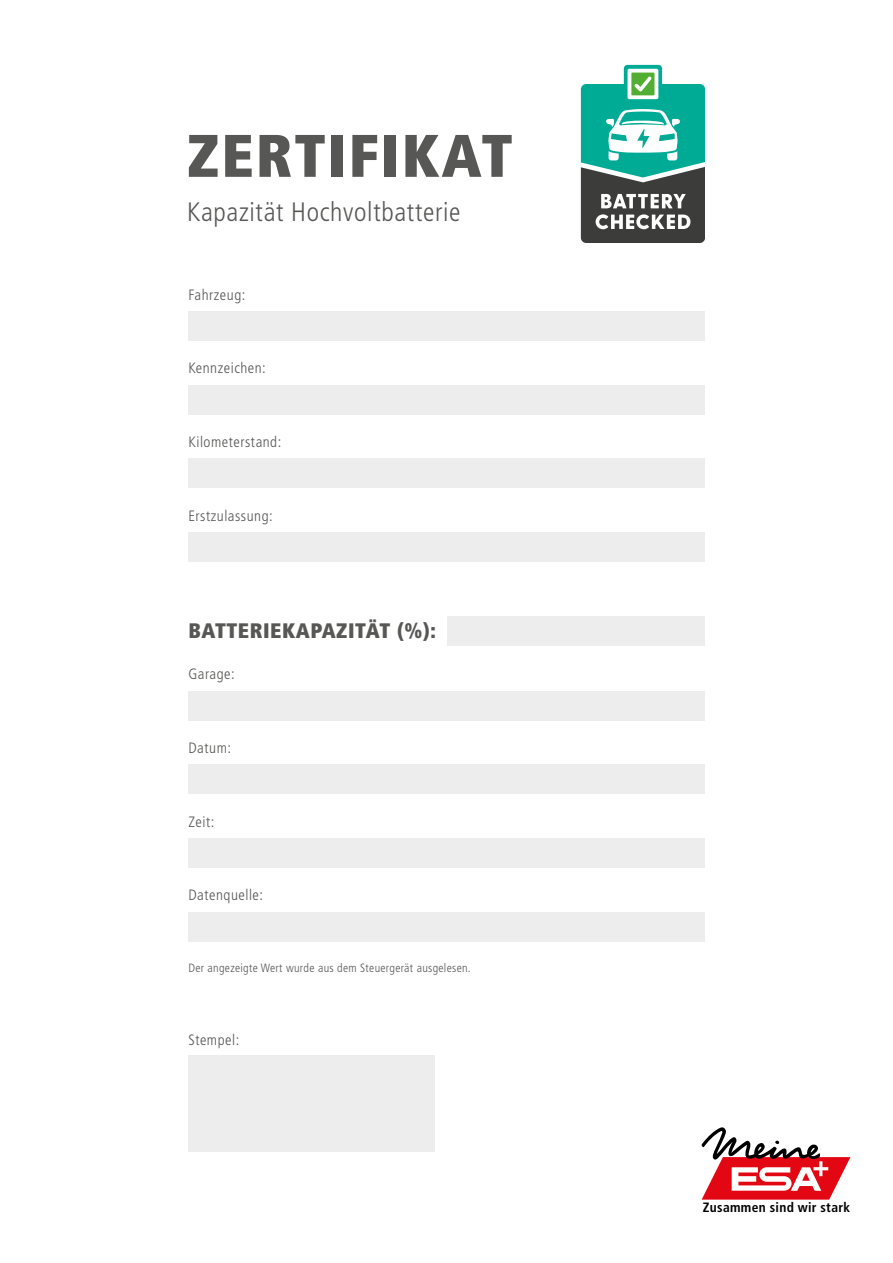
<style>
.page{position:relative;width:893px;height:1263px;background:#fff}
.page>*{position:absolute;margin:0;border:0;box-sizing:border-box;transform-origin:0 0}
.t1{font:900 condensed 60px "Frutiger LT Std";letter-spacing:.035em;color:#575756}
.t2{font:300 condensed 26.55px "Frutiger LT Std";letter-spacing:.025em;color:#575756}
.t3{font:900 condensed 21px "Frutiger LT Std";letter-spacing:.025em;color:#575756}
.t4{font:300 condensed 15px "Frutiger LT Std";letter-spacing:.035em;color:#575756}
.t5{font:700 condensed 13.5px "Frutiger LT Std";letter-spacing:.025em;color:#000}
.t6{font:300 condensed 12px "Frutiger LT Std";letter-spacing:.025em;color:#575756}
</style>
<div class="page">
<svg style="left:702px;top:1127px;width:148px;height:72px"></svg>
<div style="left:188px;top:311px;width:516px;height:30px;background:#ededed"></div>
<div style="left:188px;top:691px;width:516px;height:30px;background:#ededed"></div>
<div style="left:447px;top:616px;width:257px;height:30px;background:#ededed"></div>
<div style="left:188px;top:385px;width:516px;height:30px;background:#ededed"></div>
<div style="left:188px;top:764px;width:516px;height:30px;background:#ededed"></div>
<div style="left:188px;top:532px;width:516px;height:30px;background:#ededed"></div>
<div style="left:188px;top:458px;width:516px;height:30px;background:#ededed"></div>
<div style="left:188px;top:838px;width:516px;height:30px;background:#ededed"></div>
<div style="left:188px;top:912px;width:516px;height:29px;background:#ededed"></div>
<div style="left:188px;top:1055px;width:247px;height:97px;background:#ededed"></div>
<svg style="left:624px;top:65px;width:38px;height:38px"></svg>
<svg style="left:627px;top:69px;width:31px;height:30px"></svg>
<svg style="left:581px;top:73px;width:123px;height:170px"></svg>
<h1 class="t1" style="left:187px;top:119px;width:327px">ZERTIFIKAT</h1>
<h2 class="t2" style="left:187px;top:197px;width:275px">Kapazität Hochvoltbatterie</h2>
<p class="t4" style="left:188px;top:286px;width:58px">Fahrzeug:</p>
<p class="t4" style="left:188px;top:360px;width:79px">Kennzeichen:</p>
<p class="t4" style="left:188px;top:433px;width:94px">Kilometerstand:</p>
<p class="t4" style="left:188px;top:507px;width:86px">Erstzulassung:</p>
<h3 class="t3" style="left:188px;top:618px;width:249px">BATTERIEKAPAZITÄT (%):</h3>
<p class="t4" style="left:188px;top:666px;width:48px">Garage:</p>
<p class="t4" style="left:188px;top:739px;width:44px">Datum:</p>
<p class="t4" style="left:188px;top:813px;width:27px">Zeit:</p>
<p class="t4" style="left:188px;top:887px;width:76px">Datenquelle:</p>
<p class="t6" style="left:188px;top:961px;width:284px">Der angezeigte Wert wurde aus dem Steuergerät ausgelesen.</p>
<p class="t4" style="left:188px;top:1031px;width:52px">Stempel:</p>
<p class="t5" style="left:703px;top:1199px;width:149px">Zusammen sind wir stark</p>
</div>
